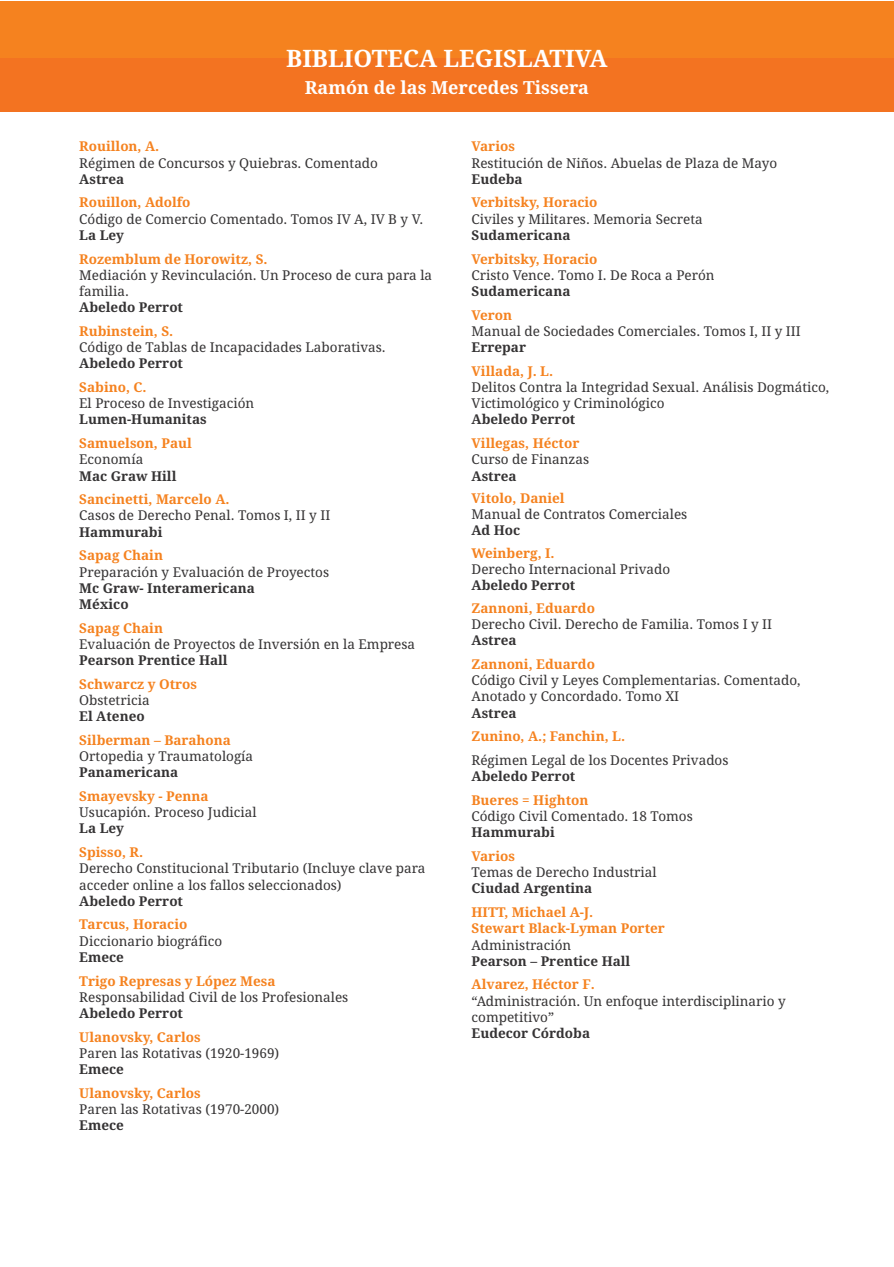
<style>
.page{position:relative;width:894px;height:1267px;background:#fff}
.page>*{position:absolute;margin:0;border:0;box-sizing:border-box;transform-origin:0 0}
.t1{font:700 24px "Droid Serif";color:#fff}
.t2{font:700 18px "Droid Serif";color:#fff}
.t3{font:13.5px/16.2px "Droid Serif";color:#353334}
.t4{font:700 13.5px/16.2px "Droid Serif";color:#f5821f}
.t5{font:700 13.5px/16.2px "Droid Serif";color:#353334}
</style>
<div class="page">
<div style="left:0;top:1px;width:893px;height:111px;background:#f5821f"></div>
<div style="left:0;top:58px;width:893px;height:54px;background:#f37321"></div>
<h1 class="t1" style="left:286px;top:48px;width:323px">BIBLIOTECA LEGISLATIVA</h1>
<h2 class="t2" style="left:305px;top:80px;width:285px">Ramón de las Mercedes Tissera</h2>
<p class="t4" style="left:79px;top:140px;width:82px">Rouillon, A.</p>
<p class="t3" style="left:79px;top:156px;width:300px">Régimen de Concursos y Quiebras. Comentado</p>
<p class="t5" style="left:79px;top:172px;width:47px">Astrea</p>
<p class="t4" style="left:79px;top:196px;width:113px">Rouillon, Adolfo</p>
<p class="t3" style="left:79px;top:212px;width:345px">Código de Comercio Comentado. Tomos IV A, IV B y V.</p>
<p class="t5" style="left:79px;top:228px;width:46px">La Ley</p>
<p class="t4" style="left:79px;top:252px;width:190px">Rozemblum de Horowitz, S.</p>
<p class="t3" style="left:79px;top:268px;width:354px">Mediación y Revinculación. Un Proceso de cura para la familia.</p>
<p class="t5" style="left:79px;top:300px;width:105px">Abeledo Perrot</p>
<p class="t4" style="left:79px;top:324px;width:96px">Rubinstein, S.</p>
<p class="t3" style="left:79px;top:340px;width:308px">Código de Tablas de Incapacidades Laborativas.</p>
<p class="t5" style="left:79px;top:357px;width:105px">Abeledo Perrot</p>
<p class="t4" style="left:79px;top:380px;width:69px">Sabino, C.</p>
<p class="t3" style="left:79px;top:396px;width:176px">El Proceso de Investigación</p>
<p class="t5" style="left:79px;top:413px;width:129px">Lumen-Humanitas</p>
<p class="t4" style="left:79px;top:436px;width:114px">Samuelson, Paul</p>
<p class="t3" style="left:79px;top:453px;width:66px">Economía</p>
<p class="t5" style="left:79px;top:469px;width:99px">Mac Graw Hill</p>
<p class="t4" style="left:79px;top:492px;width:152px">Sancinetti, Marcelo A.</p>
<p class="t3" style="left:79px;top:509px;width:252px">Casos de Derecho Penal. Tomos I, II y II</p>
<p class="t5" style="left:79px;top:525px;width:85px">Hammurabi</p>
<p class="t4" style="left:79px;top:549px;width:85px">Sapag Chain</p>
<p class="t3" style="left:79px;top:565px;width:251px">Preparación y Evaluación de Proyectos</p>
<p class="t5" style="left:79px;top:581px;width:177px">Mc Graw- Interamericana<br>México</p>
<p class="t4" style="left:79px;top:621px;width:85px">Sapag Chain</p>
<p class="t3" style="left:79px;top:637px;width:337px">Evaluación de Proyectos de Inversión en la Empresa</p>
<p class="t5" style="left:79px;top:653px;width:150px">Pearson Prentice Hall</p>
<p class="t4" style="left:79px;top:677px;width:119px">Schwarcz y Otros</p>
<p class="t3" style="left:79px;top:693px;width:72px">Obstetricia</p>
<p class="t5" style="left:79px;top:709px;width:67px">El Ateneo</p>
<p class="t4" style="left:79px;top:733px;width:153px">Silberman – Barahona</p>
<p class="t3" style="left:79px;top:749px;width:175px">Ortopedia y Traumatología</p>
<p class="t5" style="left:79px;top:765px;width:100px">Panamericana</p>
<p class="t4" style="left:79px;top:789px;width:131px">Smayevsky - Penna</p>
<p class="t3" style="left:79px;top:805px;width:179px">Usucapión. Proceso Judicial</p>
<p class="t5" style="left:79px;top:822px;width:46px">La Ley</p>
<p class="t4" style="left:79px;top:845px;width:65px">Spisso, R.</p>
<p class="t3" style="left:79px;top:861px;width:347px">Derecho Constitucional Tributario (Incluye clave para acceder online a los fallos seleccionados)</p>
<p class="t5" style="left:79px;top:894px;width:105px">Abeledo Perrot</p>
<p class="t4" style="left:79px;top:918px;width:110px">Tarcus, Horacio</p>
<p class="t3" style="left:79px;top:934px;width:144px">Diccionario biográfico</p>
<p class="t5" style="left:79px;top:950px;width:46px">Emece</p>
<p class="t4" style="left:79px;top:974px;width:198px">Trigo Represas y López Mesa</p>
<p class="t3" style="left:79px;top:990px;width:270px">Responsabilidad Civil de los Profesionales</p>
<p class="t5" style="left:79px;top:1006px;width:105px">Abeledo Perrot</p>
<p class="t4" style="left:79px;top:1030px;width:123px">Ulanovsky, Carlos</p>
<p class="t3" style="left:79px;top:1046px;width:201px">Paren las Rotativas (1920-1969)</p>
<p class="t5" style="left:79px;top:1062px;width:46px">Emece</p>
<p class="t4" style="left:79px;top:1086px;width:123px">Ulanovsky, Carlos</p>
<p class="t3" style="left:79px;top:1102px;width:201px">Paren las Rotativas (1970-2000)</p>
<p class="t5" style="left:79px;top:1118px;width:46px">Emece</p>
<p class="t4" style="left:471px;top:140px;width:45px">Varios</p>
<p class="t3" style="left:471px;top:156px;width:307px">Restitución de Niños. Abuelas de Plaza de Mayo</p>
<p class="t5" style="left:471px;top:172px;width:53px">Eudeba</p>
<p class="t4" style="left:471px;top:196px;width:127px">Verbitsky, Horacio</p>
<p class="t3" style="left:471px;top:212px;width:233px">Civiles y Militares. Memoria Secreta</p>
<p class="t5" style="left:471px;top:228px;width:100px">Sudamericana</p>
<p class="t4" style="left:471px;top:252px;width:127px">Verbitsky, Horacio</p>
<p class="t3" style="left:471px;top:268px;width:244px">Cristo Vence. Tomo I. De Roca a Perón</p>
<p class="t5" style="left:471px;top:284px;width:100px">Sudamericana</p>
<p class="t4" style="left:471px;top:308px;width:42px">Veron</p>
<p class="t3" style="left:471px;top:324px;width:331px">Manual de Sociedades Comerciales. Tomos I, II y III</p>
<p class="t5" style="left:471px;top:340px;width:56px">Errepar</p>
<p class="t4" style="left:471px;top:364px;width:83px">Villada, J. L.</p>
<p class="t3" style="left:471px;top:380px;width:359px">Delitos Contra la Integridad Sexual. Análisis Dogmático,<br>Victimológico y Criminológico</p>
<p class="t5" style="left:471px;top:413px;width:105px">Abeledo Perrot</p>
<p class="t4" style="left:471px;top:436px;width:109px">Villegas, Héctor</p>
<p class="t3" style="left:471px;top:453px;width:119px">Curso de Finanzas</p>
<p class="t5" style="left:471px;top:469px;width:47px">Astrea</p>
<p class="t4" style="left:471px;top:491px;width:95px">Vitolo, Daniel</p>
<p class="t3" style="left:471px;top:507px;width:217px">Manual de Contratos Comerciales</p>
<p class="t5" style="left:471px;top:524px;width:50px">Ad Hoc</p>
<p class="t4" style="left:471px;top:546px;width:85px">Weinberg, I.</p>
<p class="t3" style="left:471px;top:562px;width:200px">Derecho Internacional Privado</p>
<p class="t5" style="left:471px;top:579px;width:105px">Abeledo Perrot</p>
<p class="t4" style="left:471px;top:601px;width:125px">Zannoni, Eduardo</p>
<p class="t3" style="left:471px;top:617px;width:302px">Derecho Civil. Derecho de Familia. Tomos I y II</p>
<p class="t5" style="left:471px;top:633px;width:47px">Astrea</p>
<p class="t4" style="left:471px;top:657px;width:125px">Zannoni, Eduardo</p>
<p class="t3" style="left:471px;top:673px;width:330px">Código Civil y Leyes Complementarias. Comentado,<br>Anotado y Concordado. Tomo XI</p>
<p class="t5" style="left:471px;top:706px;width:47px">Astrea</p>
<p class="t4" style="left:471px;top:729px;width:155px">Zunino, A.; Fanchin, L.</p>
<p class="t3" style="left:471px;top:753px;width:258px">Régimen Legal de los Docentes Privados</p>
<p class="t5" style="left:471px;top:769px;width:105px">Abeledo Perrot</p>
<p class="t4" style="left:471px;top:793px;width:118px">Bueres = Highton</p>
<p class="t3" style="left:471px;top:809px;width:223px">Código Civil Comentado. 18 Tomos</p>
<p class="t5" style="left:471px;top:825px;width:85px">Hammurabi</p>
<p class="t4" style="left:471px;top:849px;width:45px">Varios</p>
<p class="t3" style="left:471px;top:865px;width:187px">Temas de Derecho Industrial</p>
<p class="t5" style="left:471px;top:882px;width:122px">Ciudad Argentina</p>
<p class="t4" style="left:471px;top:905px;width:195px">HITT, Michael A-J.<br>Stewart Black-Lyman Porter</p>
<p class="t3" style="left:471px;top:938px;width:101px">Administración</p>
<p class="t5" style="left:471px;top:954px;width:160px">Pearson – Prentice Hall</p>
<p class="t4" style="left:471px;top:978px;width:125px">Alvarez, Héctor F.</p>
<p class="t3" style="left:471px;top:994px;width:316px">“Administración. Un enfoque interdisciplinario y competitivo”</p>
<p class="t5" style="left:471px;top:1026px;width:120px">Eudecor Córdoba</p>
</div>
